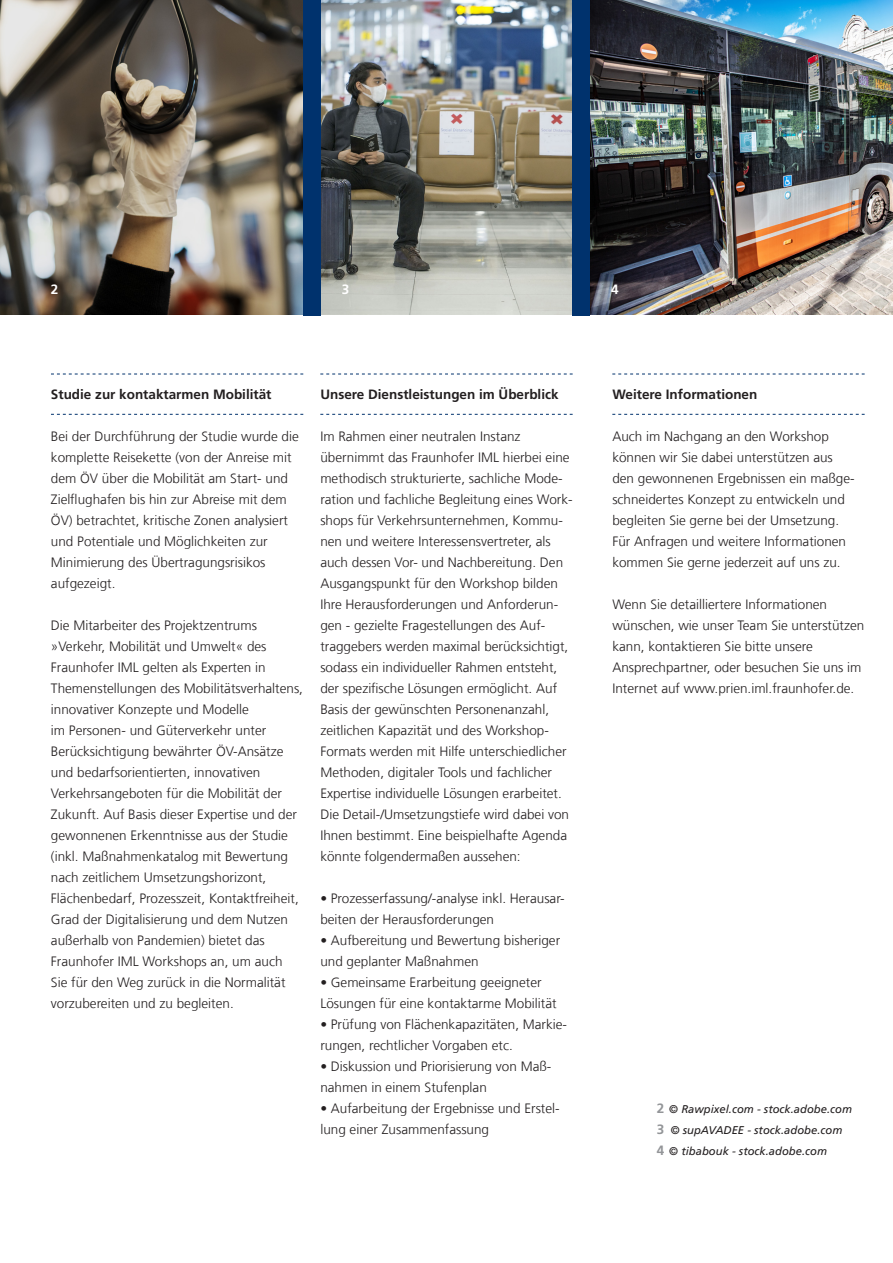
<style>
.page{position:relative;width:893px;height:1263px;background:#fff}
.page>*{position:absolute;margin:0;border:0;box-sizing:border-box;transform-origin:0 0}
._06_Fließtext{font:300 13.5px/21px "Frutiger LT Com";color:#231f20}
._11_Zwischenüberschr{font:700 13.5px "Frutiger LT Com";color:#231f20}
.t1{font:700 13.5px "Frutiger LT Com";color:#fff}
._05_Marginalie_Bildu{font:italic 11.25px "Frutiger LT Com";color:#231f20}
.s1{font-weight:700;font-style:normal;font-size:13.5px;color:#939598}
</style>
<div class="page">
<img style="left:590px;top:0;width:303px;height:314px">
<img style="left:0;top:0;width:303px;height:315px">
<img style="left:320px;top:0;width:253px;height:315px">
<div style="left:303px;top:0;width:17px;height:315px;background:#00326d"></div>
<div style="left:573px;top:0;width:17px;height:315px;background:#00326d"></div>
<svg style="left:320px;top:374px;width:253px;height:1px"></svg>
<svg style="left:320px;top:414px;width:253px;height:1px"></svg>
<svg style="left:51px;top:374px;width:252px;height:1px"></svg>
<svg style="left:51px;top:414px;width:252px;height:1px"></svg>
<svg style="left:612px;top:374px;width:253px;height:1px"></svg>
<svg style="left:612px;top:414px;width:253px;height:1px"></svg>
<p class="t1" style="left:51px;top:281px;width:9px">2</p>
<p class="t1" style="left:342px;top:281px;width:9px">3</p>
<p class="t1" style="left:611px;top:281px;width:9px">4</p>
<p class="_11_Zwischenüberschr" style="left:51px;top:386px;width:222px">Studie zur kontaktarmen Mobilität</p>
<p class="_06_Fließtext" style="left:51px;top:426px;width:249px">Bei der Durchführung der Studie wurde die komplette Reisekette (von der Anreise mit dem ÖV über die Mobilität am Start- und Zielflughafen bis hin zur Abreise mit dem ÖV) betrachtet, kritische Zonen analysiert und Potentiale und Möglichkeiten zur Minimierung des Übertragungsrisikos aufgezeigt.</p>
<p class="_06_Fließtext" style="left:51px;top:615px;width:254px">Die Mitarbeiter des Projektzentrums »Verkehr, Mobilität und Umwelt« des Fraunhofer IML gelten als Experten in Themenstellungen des Mobilitätsverhaltens, innovativer Konzepte und Modelle<br>im Personen- und Güterverkehr unter Berücksichtigung bewährter ÖV-Ansätze und bedarfsorientierten, innovativen Verkehrsangeboten für die Mobilität der Zukunft. Auf Basis dieser Expertise und der gewonnenen Erkenntnisse aus der Studie (inkl. Maßnahmenkatalog mit Bewertung nach zeitlichem Umsetzungshorizont, Flächenbedarf, Prozesszeit, Kontaktfreiheit, Grad der Digitalisierung und dem Nutzen außerhalb von Pandemien) bietet das Fraunhofer IML Workshops an, um auch<br>Sie für den Weg zurück in die Normalität vorzubereiten und zu begleiten.</p>
<p class="_11_Zwischenüberschr" style="left:320px;top:386px;width:240px">Unsere Dienstleistungen im Überblick</p>
<p class="_06_Fließtext" style="left:320px;top:426px;width:254px">Im Rahmen einer neutralen Instanz übernimmt das Fraunhofer IML hierbei eine methodisch strukturierte, sachliche Mode&shy;ration und fachliche Begleitung eines Work&shy;shops für Verkehrsunternehmen, Kommu&shy;nen und weitere Interessensvertreter, als auch dessen Vor- und Nachbereitung. Den Ausgangspunkt für den Workshop bilden Ihre Herausforderungen und Anforderun&shy;gen - gezielte Fragestellungen des Auf&shy;traggebers werden maximal berücksichtigt, sodass ein individueller Rahmen entsteht, der spezifische Lösungen ermöglicht. Auf Basis der gewünschten Personenanzahl, zeitlichen Kapazität und des Workshop-Formats werden mit Hilfe unterschiedlicher Methoden, digitaler Tools und fachlicher Expertise individuelle Lösungen erarbeitet.<br>Die Detail-/Umsetzungstiefe wird dabei von Ihnen bestimmt. Eine beispielhafte Agenda könnte folgendermaßen aussehen:</p>
<p class="_06_Fließtext" style="left:320px;top:888px;width:246px">• Prozesserfassung/-analyse inkl. Herausar&shy;beiten der Herausforderungen</p>
<p class="_06_Fließtext" style="left:320px;top:930px;width:241px">• Aufbereitung und Bewertung bisheriger und geplanter Maßnahmen</p>
<p class="_06_Fließtext" style="left:320px;top:972px;width:238px">• Gemeinsame Erarbeitung geeigneter<br>Lösungen für eine kontaktarme Mobilität</p>
<p class="_06_Fließtext" style="left:320px;top:1014px;width:248px">• Prüfung von Flächenkapazitäten, Markie&shy;rungen, rechtlicher Vorgaben etc.</p>
<p class="_06_Fließtext" style="left:320px;top:1056px;width:233px">• Diskussion und Priorisierung von Maß&shy;nahmen in einem Stufenplan</p>
<p class="_06_Fließtext" style="left:320px;top:1098px;width:241px">• Aufarbeitung der Ergebnisse und Erstel&shy;lung einer Zusammenfassung</p>
<p class="_11_Zwischenüberschr" style="left:612px;top:386px;width:147px">Weitere Informationen</p>
<p class="_06_Fließtext" style="left:612px;top:426px;width:244px">Auch im Nachgang an den Workshop können wir Sie dabei unterstützen aus den gewonnenen Ergebnissen ein maßge&shy;schneidertes Konzept zu entwickeln und begleiten Sie gerne bei der Umsetzung.<br>Für Anfragen und weitere Informationen kommen Sie gerne jederzeit auf uns zu.</p>
<p class="_06_Fließtext" style="left:612px;top:594px;width:254px">Wenn Sie detailliertere Informationen wünschen, wie unser Team Sie unterstützen kann, kontaktieren Sie bitte unsere Ansprechpartner, oder besuchen Sie uns im Internet auf www.prien.iml.fraunhofer.de.</p>
<p class="_05_Marginalie_Bildu" style="left:657px;top:1103px;width:197px"><span class="s1">2</span> © Rawpixel.com - stock.adobe.com</p>
<p class="_05_Marginalie_Bildu" style="left:657px;top:1124px;width:187px"><span class="s1">3</span> © supAVADEE - stock.adobe.com</p>
<p class="_05_Marginalie_Bildu" style="left:657px;top:1145px;width:172px"><span class="s1">4</span> © tibabouk - stock.adobe.com</p>
</div>
